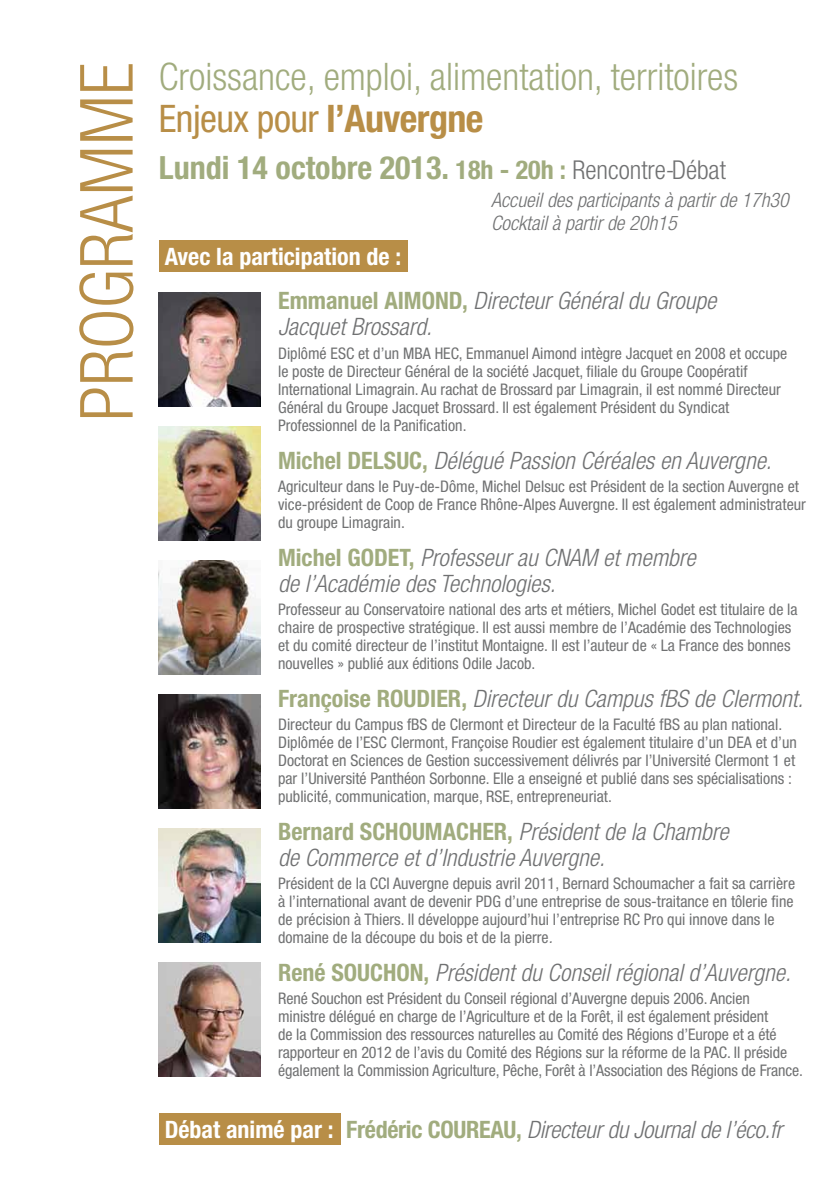
<style>
.page{position:relative;width:840px;height:1191px;background:#fff}
.page>*{position:absolute;margin:0;border:0;box-sizing:border-box;transform-origin:0 0}
.t1{font:300 condensed 73.4px "Helvetica Neue LT Std";color:#b88e47}
.t2{font:300 condensed 38px/42px "Helvetica Neue LT Std";color:#a1ac7e}
.t3{font:700 condensed 32px "Helvetica Neue LT Std";color:#a1ac7e}
.t4{font:italic 300 condensed 24px/26px "Helvetica Neue LT Std";color:#707172}
.t5{font:700 condensed 24px "Helvetica Neue LT Std";color:#a1ac7e}
.t6{font:700 condensed 24px "Helvetica Neue LT Std";color:#fff}
.t7{font:italic 300 condensed 20px/23.2px "Helvetica Neue LT Std";color:#707172}
.t8{font:condensed 16px/18px "Helvetica Neue LT Std";color:#707172}
.s1{font-weight:400;color:#b88e47}
.s2{font-weight:700;color:#b88e47}
.s3{font-size:26px}
.s4{font-weight:300;font-size:26px;color:#707172}
.s5{font-weight:700;font-style:normal;color:#a1ac7e}
.s6{font-style:italic}
.s7{font-weight:700;font-style:normal;color:#fff}
</style>
<div class="page">
<div style="left:159px;top:241px;width:248px;height:31px;background:#b88e47"></div>
<div style="left:159px;top:1113px;width:181px;height:32px;background:#b88e47"></div>
<img style="left:159px;top:292px;width:101px;height:114px">
<img style="left:159px;top:426px;width:101px;height:114px">
<img style="left:159px;top:560px;width:101px;height:114px">
<img style="left:159px;top:694px;width:101px;height:114px">
<img style="left:159px;top:828px;width:101px;height:114px">
<img style="left:159px;top:962px;width:101px;height:114px">
<h1 class="t1" style="left:64px;top:421px;width:360px;rotate:-90deg">PROGRAMME</h1>
<h2 class="t2" style="left:159px;top:55px;width:572px">Croissance, emploi, alimentation, territoires<br><span class="s1">Enjeux pour</span> <span class="s2">l’Auvergne</span></h2>
<h3 class="t3" style="left:159px;top:148px;width:568px">Lundi 14 octobre 2013. <span class="s3">18h - 20h :</span> <span class="s4">Rencontre-Débat</span></h3>
<p class="t7" style="left:491px;top:189px;width:299px">Accueil des participants à partir de 17h30<br>Cocktail à partir de 20h15</p>
<h3 class="t6" style="left:165px;top:242px;width:238px">Avec la participation de :</h3>
<h3 class="t5" style="left:278px;top:286px;width:133px">Emmanuel Aimond</h3>
<h3 class="t4" style="left:462px;top:288px;width:256px"><span class="s5">,</span> Directeur Général du Groupe</h3>
<h3 class="t4" style="left:278px;top:314px;width:155px">Jacquet Brossard.</h3>
<p class="t8" style="left:278px;top:344px;width:510px">Diplômé ESC et d’un MBA HEC, Emmanuel Aimond intègre Jacquet en 2008 et occupe le poste de Directeur Général de la société Jacquet, filiale du Groupe Coopératif International Limagrain. Au rachat de Brossard par Limagrain, il est nommé Directeur Général du Groupe Jacquet Brossard. Il est également Président du Syndicat Professionnel de la Panification.</p>
<h3 class="t4" style="left:278px;top:447px;width:495px"><span class="s5">Michel Dels uc,</span> Délégué Passion Céréales en Auvergne.</h3>
<p class="t8" style="left:278px;top:477px;width:529px">Agriculteur dans le Puy-de-Dôme, Michel Delsuc est Président de la section Auvergne et vice-président de Coop de France Rhône-Alpes Auvergne. Il est également administrateur du groupe Limagrain.</p>
<h3 class="t4" style="left:278px;top:544px;width:419px"><span class="s5">Michel God et,</span> Professeur au CNAM et membre de l’Académie des Technologies.</h3>
<p class="t8" style="left:278px;top:600px;width:520px">Professeur au Conservatoire national des arts et métiers, Michel Godet est titulaire de la chaire de prospective stratégique. Il est aussi membre de l’Académie des Technologies et du comité directeur de l’institut Montaigne. Il est l’auteur de « La France des bonnes nouvelles » publié aux éditions Odile Jacob.</p>
<h3 class="t4" style="left:278px;top:685px;width:526px"><span class="s5">Françoise Roudi er ,</span> Directeur du Campus fBS de Clermont.</h3>
<p class="t8" style="left:278px;top:715px;width:520px">Directeur du Campus fBS de Clermont et Directeur de la Faculté fBS au plan national.<br>Diplômée de l’ESC Clermont, Françoise Roudier est également titulaire d’un DEA et d’un Doctorat en Sciences de Gestion successivement délivrés par l’Université Clermont 1 et par l’Université Panthéon Sorbonne. Elle a enseigné et publié dans ses spécialisations : publicité, communication, marque, RSE, entrepreneuriat.</p>
<h3 class="t5" style="left:278px;top:816px;width:162px">Bernard Schoumac</h3>
<h3 class="t4" style="left:278px;top:819px;width:452px;text-indent:191px"><span class="s5">her ,</span> Président de la Chambre de Commerce et d’Industrie Auvergne.</h3>
<p class="t8" style="left:278px;top:874px;width:518px">Président de la CCI Auvergne depuis avril 2011, Bernard Schoumacher a fait sa carrière à l’international avant de devenir PDG d’une entreprise de sous-traitance en tôlerie fine de précision à Thiers. Il développe aujourd’hui l’entreprise RC Pro qui innove dans le domaine de la découpe du bois et de la pierre<span class="s6">.</span></p>
<h3 class="t4" style="left:278px;top:960px;width:514px"><span class="s5">René Souchon ,</span> Président du Conseil régional d’Auvergne.</h3>
<p class="t8" style="left:278px;top:989px;width:526px">René Souchon est Président du Conseil régional d’Auvergne depuis 2006. Ancien<br>ministre délégué en charge de l’Agriculture et de la Forêt, il est également président<br>de la Commission des ressources naturelles au Comité des Régions d’Europe et a été rapporteur en 2012 de l’avis du Comité des Régions sur la réforme de la PAC. Il préside également la Commission Agriculture, Pêche, Forêt à l’Association des Régions de France.</p>
<h3 class="t4" style="left:165px;top:1117px;width:618px"><span class="s7">Débat animé par :</span> <span class="s5">Frédéric Coureau,</span> Directeur du Journal de l’éco.fr</h3>
</div>
